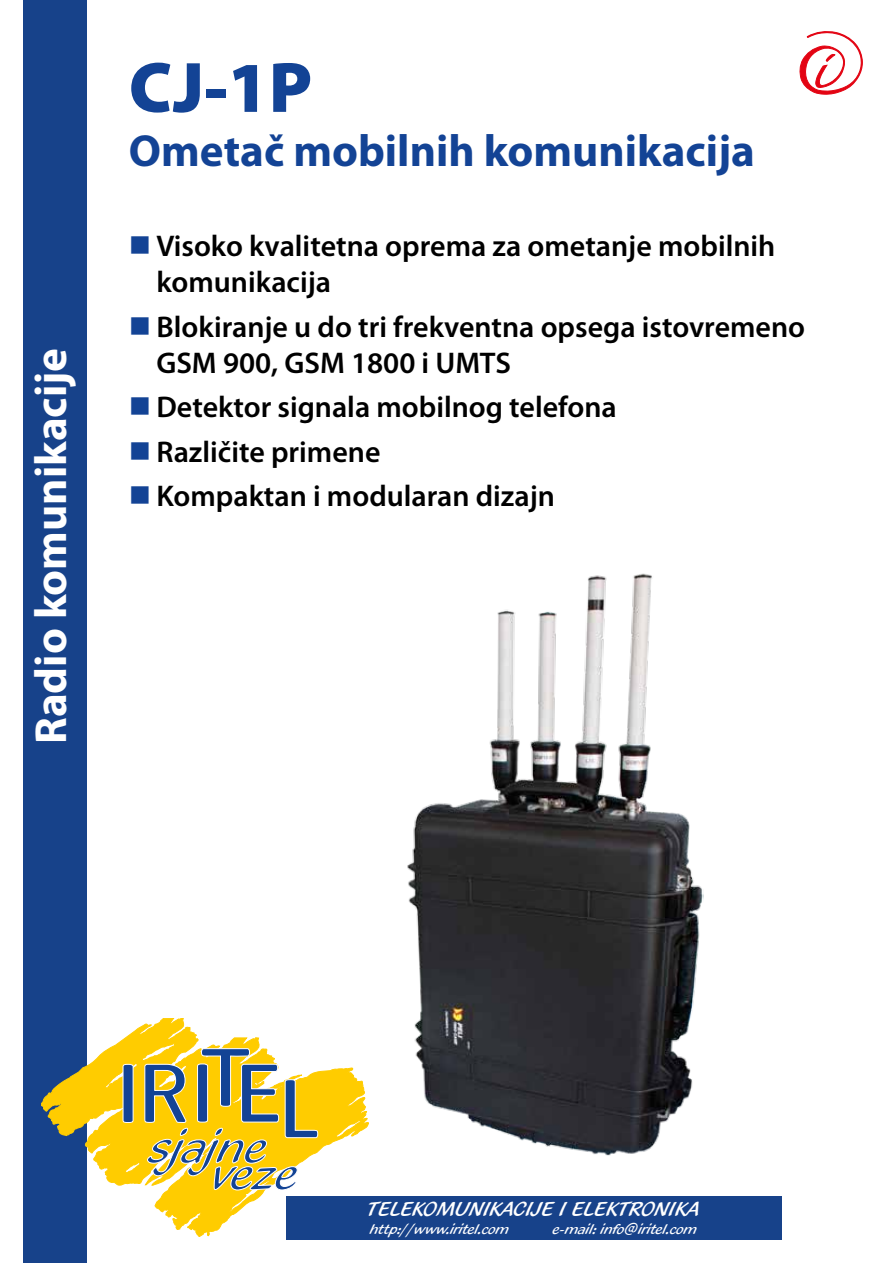
<style>
.page{position:relative;width:893px;height:1263px;background:#fff}
.page>*{position:absolute;margin:0;border:0;box-sizing:border-box;transform-origin:0 0}
.t1{font:900 72px "Myriad Pro";color:#134395}
.t2{font:700 45px "Myriad Pro";color:#134395}
.t3{font:700 45px "Myriad Pro";color:#fff}
.t4{font:600 30px/36px "Myriad Pro";color:#000}
.t5{font:21px "Blacklight D";color:#fff}
.t6{font:15px "Blacklight D";color:#fff}
</style>
<div class="page">
<img style="left:407px;top:573px;width:296px;height:583px">
<div style="left:23px;top:0;width:63px;height:1263px;background:#17428a"></div>
<div style="left:286px;top:1196px;width:496px;height:44px;background:#17428a"></div>
<svg style="left:41px;top:1018px;width:328px;height:218px"></svg>
<svg style="left:122px;top:1064px;width:12px;height:59px"></svg>
<svg style="left:144px;top:1048px;width:174px;height:147px;background:#c9b75a"></svg>
<svg style="left:799px;top:31px;width:63px;height:64px"></svg>
<h2 class="t3" style="left:22px;top:744px;width:398px;rotate:-90deg">Radio komunikacije</h2>
<h1 class="t1" style="left:129px;top:47px;width:185px">CJ-1P</h1>
<h2 class="t2" style="left:129px;top:121px;width:628px">Ometač mobilnih komunikacija</h2>
<p class="t4" style="left:156px;top:227px;width:620px">Visoko kvalitetna oprema za ometanje mobilnih komunikacija</p>
<p class="t4" style="left:156px;top:308px;width:650px">Blokiranje u do tri frekventna opsega istovremeno<br>GSM 900, GSM 1800 i UMTS</p>
<p class="t4" style="left:156px;top:384px;width:462px;line-height:44.4px">Detektor signala mobilnog telefona<br>Različite primene<br>Kompaktan i modularan dizajn</p>
<p class="t5" style="left:367px;top:1196px;width:335px">TELEKOMUNIKACIJE I ELEKTRONIKA</p>
<p class="t6" style="left:370px;top:1220px;width:140px">http://www.iritel.com</p>
<p class="t6" style="left:553px;top:1220px;width:146px">e-mail: info@iritel.com</p>
</div>
